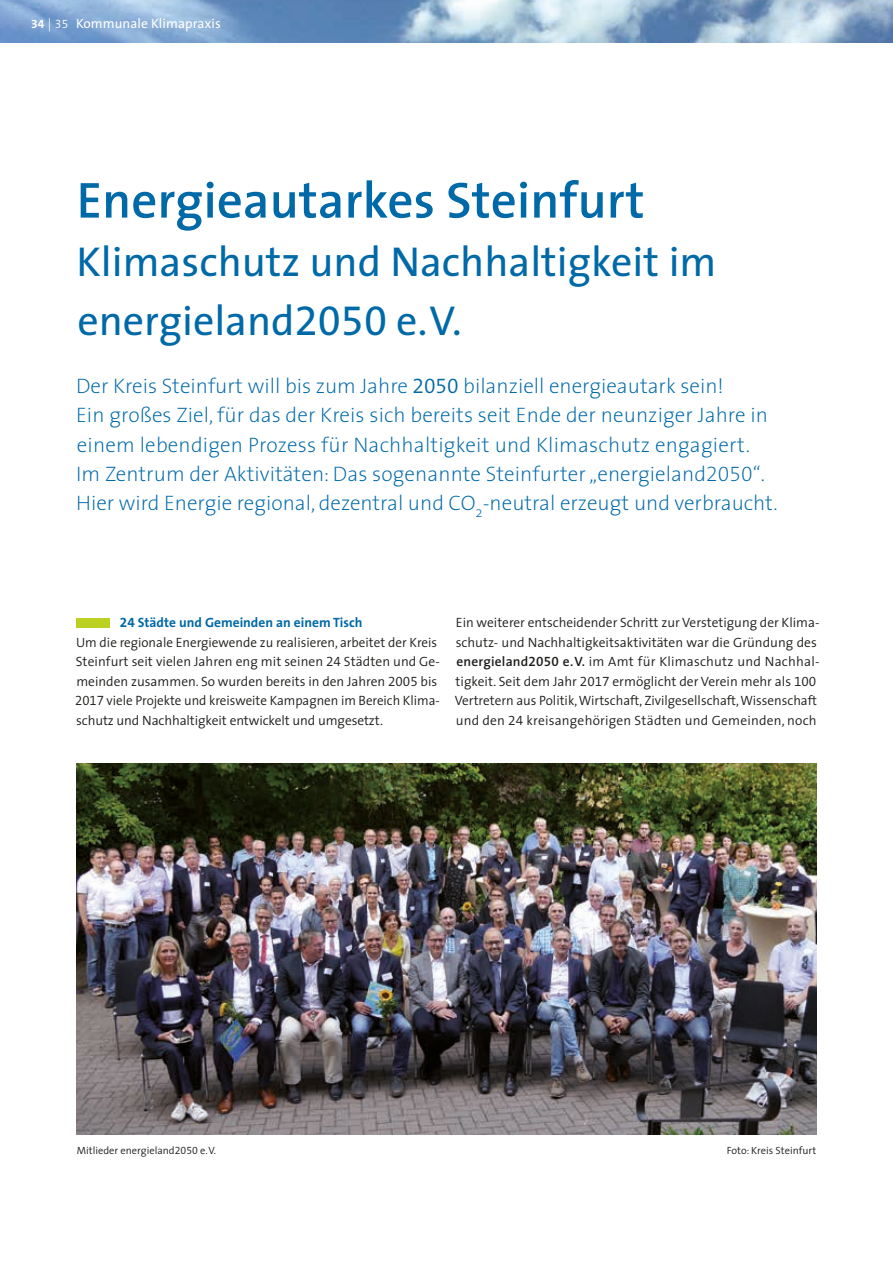
<style>
.page{position:relative;width:893px;height:1263px;background:#fff}
.page>*{position:absolute;margin:0;border:0;box-sizing:border-box;transform-origin:0 0}
.t1{font:600 51px "The Sans";color:#0069a7}
.t2{font:42px/58.5px "The Sans";color:#0069a7}
.t3{font:200 21px/29.4px "The Sans";letter-spacing:.005em;color:#0069a7}
.t4{font:300 13.5px/19.5px "The Sans";color:#1d1d1b}
.t5{font:13.5px "The Sans";letter-spacing:.005em;color:#fff}
.t6{font:300 10.5px "The Sans";color:#1d1d1b}
.s1{font-family:"The Sans Bold Expert";font-size:12px}
.s2{font-weight:300}
.s3{font-family:"The Sans Semi Light Expert";font-size:12px}
.s4{font-family:"The Sans Expert"}
.s5{font-family:"The Sans Semi Light Expert";font-weight:400}
.s6{font-family:"The Sans Extra Light Expert";font-weight:400}
.s7{font-family:"The Sans Bold Expert";font-weight:400;color:#0069a7}
.s8{font-weight:700;color:#0069a7}
.s9{font-weight:600}
.s10{font-family:"The Sans Semi Bold Expert";font-weight:400}
</style>
<div class="page">
<img style="left:0;top:0;width:893px;height:43px">
<div style="left:77px;top:618px;width:33px;height:9px;background:#bcd021"></div>
<img style="left:77px;top:764px;width:739px;height:370px">
<p class="t5" style="left:31px;top:12px;width:191px"><span class="s1">34</span> <span class="s2">|</span> <span class="s3">35</span> Kommunale Klimapraxis</p>
<h1 class="t1" style="left:77px;top:158px;width:569px">Energieautarkes Steinfurt</h1>
<h2 class="t2" style="left:76px;top:231px;width:642px">Klimaschutz und Nachhaltigkeit im energieland<span class="s4">2050</span> e.V.</h2>
<p class="t3" style="left:76px;top:371px;width:703px">Der Kreis Steinfurt will bis zum Jahre <span class="s5">2050</span> bilanziell energieautark sein!<br>Ein großes Ziel, für das der Kreis sich bereits seit Ende der neunziger Jahre in einem lebendigen Prozess für Nachhaltigkeit und Klimaschutz engagiert.<br>Im Zentrum der Aktivitäten: Das sogenannte Steinfurter „energieland<span class="s6">2050</span>“.<br>Hier wird Energie regional, dezentral und CO<sub>2</sub>-neutral erzeugt und verbraucht.</p>
<p class="t4" style="left:75px;top:612px;width:366px;text-indent:45px"><span class="s7">24</span> <span class="s8">Städte und Gemeinden an einem Tisch<br></span>Um die regionale Energiewende zu realisieren, arbeitet der Kreis Steinfurt seit vielen Jahren eng mit seinen <span class="s5">24</span> Städten und Ge&shy;meinden zusammen. So wurden bereits in den Jahren <span class="s5">2005</span> bis <span class="s5">2017</span> viele Projekte und kreisweite Kampagnen im Bereich Klima&shy;schutz und Nachhaltigkeit entwickelt und umgesetzt.</p>
<p class="t4" style="left:455px;top:612px;width:366px">Ein weiterer entscheidender Schritt zur Verstetigung der Klima&shy;schutz- und Nachhaltigkeitsaktivitäten war die Gründung des <span class="s9">energieland</span><span class="s10">2050</span> <span class="s9">e.V.</span> im Amt für Klimaschutz und Nachhal&shy;tigkeit. Seit dem Jahr <span class="s5">2017</span> ermöglicht der Verein mehr als <span class="s5">100<br></span>Vertretern aus Politik, Wirtschaft, Zivilgesellschaft, Wissenschaft und den <span class="s5">24</span> kreisangehörigen Städten und Gemeinden, noch</p>
<p class="t6" style="left:77px;top:1141px;width:141px">Mitlieder energieland<span class="s5">2050</span> e.V.</p>
<p class="t6" style="left:727px;top:1141px;width:91px">Foto: Kreis Steinfurt</p>
</div>
